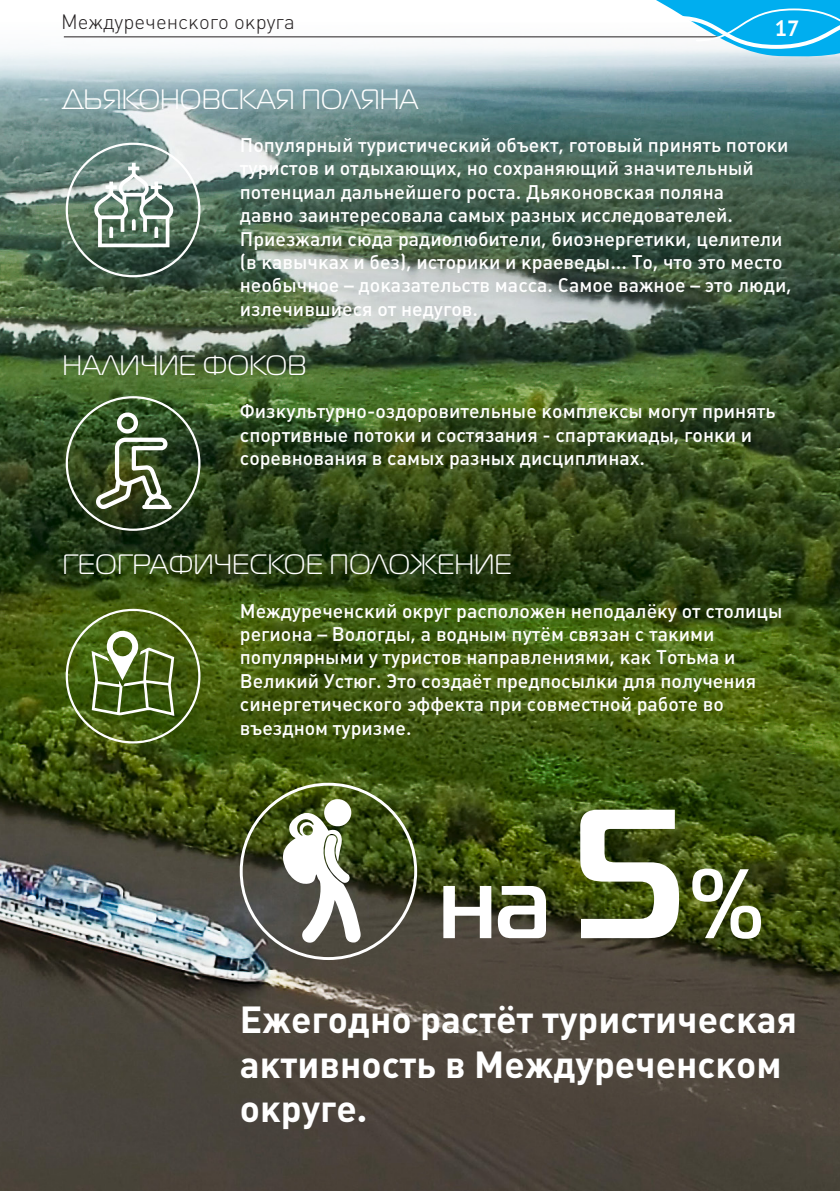
<style>
.page{position:relative;width:840px;height:1191px;background:#fff}
.page>*{position:absolute;margin:0;border:0;box-sizing:border-box;transform-origin:0 0}
.t1{font:700 98.4px "Magistral C";color:#fff}
.t2{font:700 37.2px/44.8px "Plumb";color:#fff}
.t3{font:28px "Magistral C";color:#fff}
.t4{font:700 22px "PT Sans";color:#fff}
.t5{font:300 20.4px "Plumb";color:#231f20}
.t6{font:500 19.6px/23.4px "Plumb";color:#fff}
.s1{font-size:183.4px}
</style>
<div class="page">
<img style="left:0;top:36px;width:839px;height:1155px">
<div style="left:324px;top:799px;width:27px;height:27px;background:#fff;border-radius:13px"></div>
<svg style="left:282px;top:813px;width:78px;height:130px"></svg>
<svg style="left:92px;top:631px;width:82px;height:85px"></svg>
<svg style="left:94px;top:163px;width:79px;height:84px"></svg>
<svg style="left:96px;top:412px;width:76px;height:97px"></svg>
<hr style="left:64px;top:36px;width:687px;height:1px;background:#231f20">
<svg style="left:579px;top:0;width:260px;height:60px"></svg>
<p class="t5" style="left:61px;top:10px;width:235px">Междуреченского округа</p>
<p class="t4" style="left:774px;top:14px;width:26px">17</p>
<p class="t3" style="left:62px;top:84px;width:357px">ДЬЯКОНОВСКАЯ ПОЛЯНА</p>
<p class="t6" style="left:240px;top:133px;width:553px">Популярный туристический объект, готовый принять потоки туристов и отдыхающих, но сохраняющий значительный потенциал дальнейшего роста. Дьяконовская поляна<br>давно заинтересовала самых разных исследователей.<br>Приезжали сюда радиолюбители, биоэнергетики, целители (в кавычках и без), историки и краеведы... То, что это место необычное – доказательств масса. Самое важное – это люди, излечившиеся от недугов.</p>
<p class="t3" style="left:62px;top:350px;width:245px">НАЛИЧИЕ ФОКОВ</p>
<p class="t6" style="left:240px;top:399px;width:537px">Физкультурно-оздоровительные комплексы могут принять спортивные потоки и состязания - спартакиады, гонки и соревнования в самых разных дисциплинах.</p>
<p class="t3" style="left:62px;top:550px;width:451px">ГЕОГРАФИЧЕСКОЕ ПОЛОЖЕНИЕ</p>
<p class="t6" style="left:240px;top:599px;width:544px">Междуреченский округ расположен неподалёку от столицы региона – Вологды, а водным путём связан с такими популярными у туристов направлениями, как Тотьма и Великий Устюг. Это создаёт предпосылки для получения синергетического эффекта при совместной работе во въездном туризме.</p>
<p class="t1" style="left:439px;top:845px;width:329px">на <span class="s1">5</span>%</p>
<p class="t2" style="left:240px;top:997px;width:558px">Ежегодно растёт туристическая активность в Междуреченском округе.</p>
</div>
